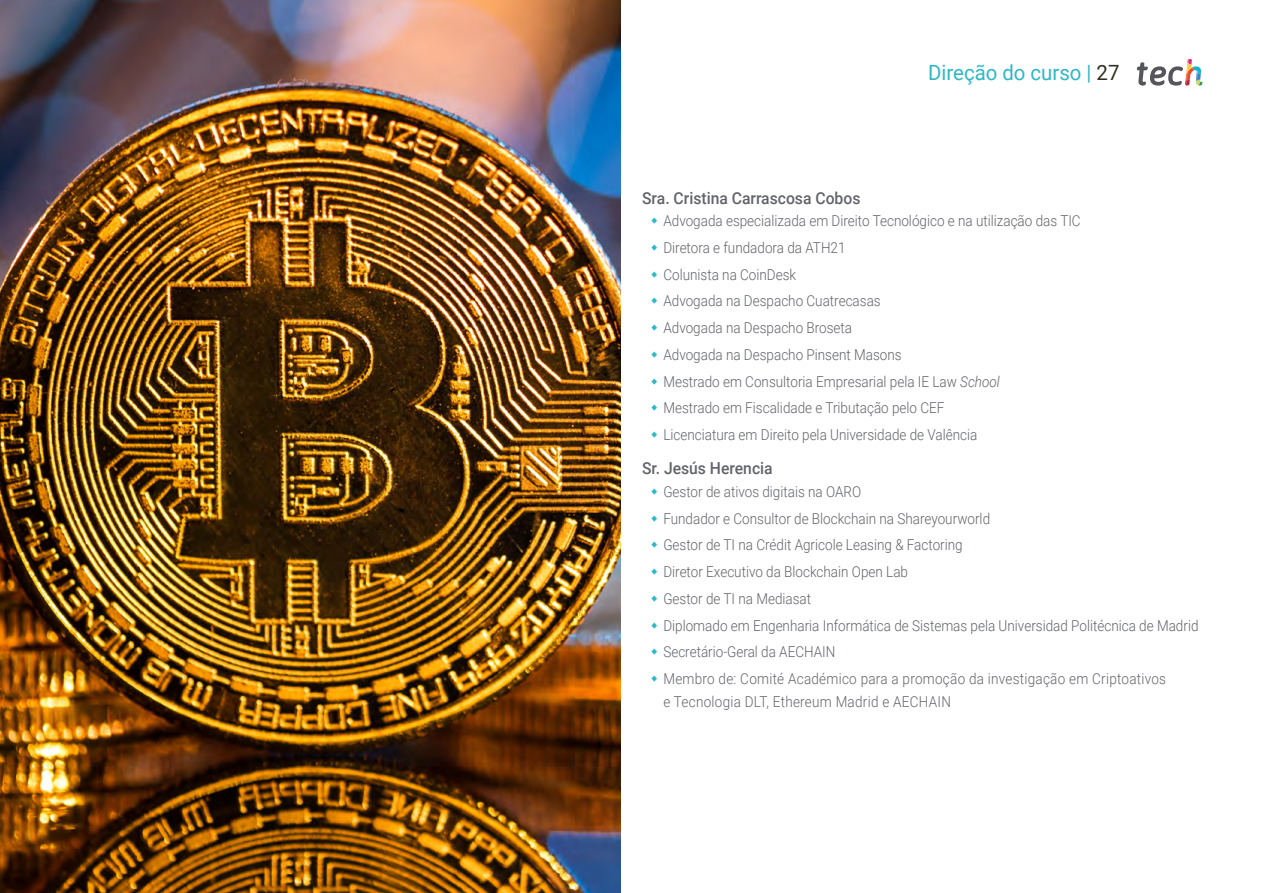
<style>
.page{position:relative;width:1263px;height:893px;background:#fff}
.page>*{position:absolute;margin:0;border:0;box-sizing:border-box;transform-origin:0 0}
.t1{font:21px "Roboto";color:#2db8c5}
.t2{font:500 16.5px "Roboto";color:#61646a;scale:.95 1}
.t3{font:300 15px/26.7px "Roboto";color:#61646a;scale:.9 1}
.t4{font:300 15px "Roboto";letter-spacing:.02em;color:#61646a;scale:.9 1}
.s1{color:#312e20}
.s2{font-style:italic}
</style>
<div class="page">
<svg style="left:1137px;top:59px;width:65px;height:27px"></svg>
<img style="left:0;top:0;width:621px;height:893px">
<h1 class="t1" style="left:928px;top:57px;width:193px">Direção do curso | <span class="s1">27</span></h1>
<p class="t2" style="left:642px;top:186px;width:231px">Sra. Cristina Carrascosa Cobos</p>
<p class="t3" style="left:663px;top:207px;width:465px">Advogada especializada em Direito Tecnológico e na utilização das TIC Diretora e fundadora da ATH21<br>Colunista na CoinDesk<br>Advogada na Despacho Cuatrecasas<br>Advogada na Despacho Broseta<br>Advogada na Despacho Pinsent Masons<br>Mestrado em Consultoria Empresarial pela IE Law <span class="s2">School<br></span>Mestrado em Fiscalidade e Tributação pelo CEF<br>Licenciatura em Direito pela Universidade de Valência</p>
<p class="t2" style="left:642px;top:457px;width:139px">Sr. Jesús Herencia</p>
<p class="t3" style="left:663px;top:478px;width:596px">Gestor de ativos digitais na OARO<br>Fundador e Consultor de Blockchain na Shareyourworld<br>Gestor de TI na Crédit Agricole Leasing &amp; Factoring<br>Diretor Executivo da Blockchain Open Lab<br>Gestor de TI na Mediasat<br>Diplomado em Engenharia Informática de Sistemas pela Universidad Politécnica de Madrid Secretário-Geral da AECHAIN<br>Membro de: Comité Académico para a promoção da investigação em Criptoativos</p>
<p class="t4" style="left:663px;top:691px;width:321px">e Tecnologia DLT, Ethereum Madrid e AECHAIN</p>
</div>
